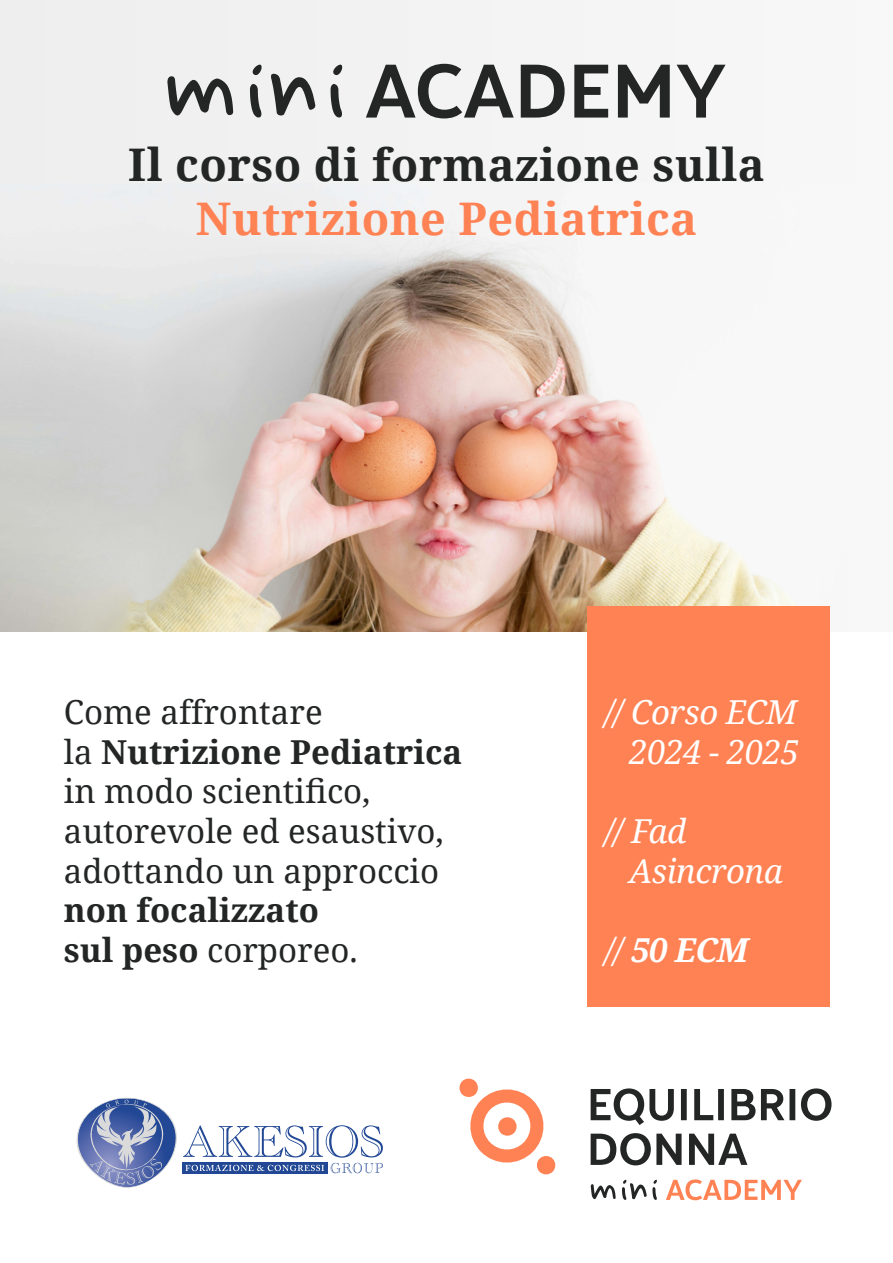
<style>
.page{position:relative;width:893px;height:1263px;background:#fff}
.page>*{position:absolute;margin:0;border:0;box-sizing:border-box;transform-origin:0 0}
.t1{font:700 45px "Noto Serif";letter-spacing:.01em;color:#242626}
.t2{font:700 45px "Noto Serif";letter-spacing:.01em;color:#ff8254}
.t3{font:33px/39.6px "Noto Serif";color:#242626}
.t4{font:italic 33px/39.6px "Noto Serif";letter-spacing:-.015em;color:#fff;text-align:right}
.t5{font:700 33px/39.6px "Noto Serif";color:#242626}
.t6{font:italic 700 33px "Noto Serif";color:#fff}
.s1{font-weight:700}
.s2{font-weight:400}
</style>
<div class="page">
<div style="left:0;top:0;width:893px;height:631px;background:#f4f4f4"></div>
<img style="left:0;top:247px;width:830px;height:384px">
<svg style="left:366px;top:64px;width:359px;height:54px"></svg>
<svg style="left:167px;top:76px;width:66px;height:39px"></svg>
<svg style="left:250px;top:64px;width:12px;height:54px"></svg>
<svg style="left:330px;top:64px;width:12px;height:54px"></svg>
<svg style="left:271px;top:74px;width:45px;height:42px"></svg>
<svg style="left:76px;top:1098px;width:307px;height:90px"></svg>
<svg style="left:591px;top:1133px;width:156px;height:32px"></svg>
<svg style="left:591px;top:1088px;width:240px;height:37px"></svg>
<svg style="left:459px;top:1078px;width:97px;height:97px"></svg>
<svg style="left:666px;top:1179px;width:136px;height:21px"></svg>
<svg style="left:591px;top:1184px;width:25px;height:15px"></svg>
<svg style="left:622px;top:1179px;width:35px;height:21px"></svg>
<div style="left:587px;top:606px;width:242px;height:400px;background:#ff8254"></div>
<h1 class="t1" style="left:128px;top:133px;width:638px">Il corso di formazione sulla</h1>
<h1 class="t2" style="left:196px;top:187px;width:503px">Nutrizione Pediatrica</h1>
<p class="t3" style="left:64px;top:691px;width:400px">Come affrontare<br>la <span class="s1">Nutrizione Pediatrica </span>in modo scientifico, autorevole ed esaustivo, adottando un approccio</p>
<p class="t5" style="left:64px;top:889px;width:295px">non focalizzato sul peso <span class="s2">corporeo.</span></p>
<p class="t4" style="left:605px;top:691px;width:196px">// Corso ECM<br>2024 - 2025</p>
<p class="t4" style="left:629px;top:810px;width:155px;text-align:left;text-indent:-24px">// Fad<br>Asincrona</p>
<p class="t6" style="left:605px;top:927px;width:145px"><span class="s2">//</span> 50 ECM</p>
</div>
